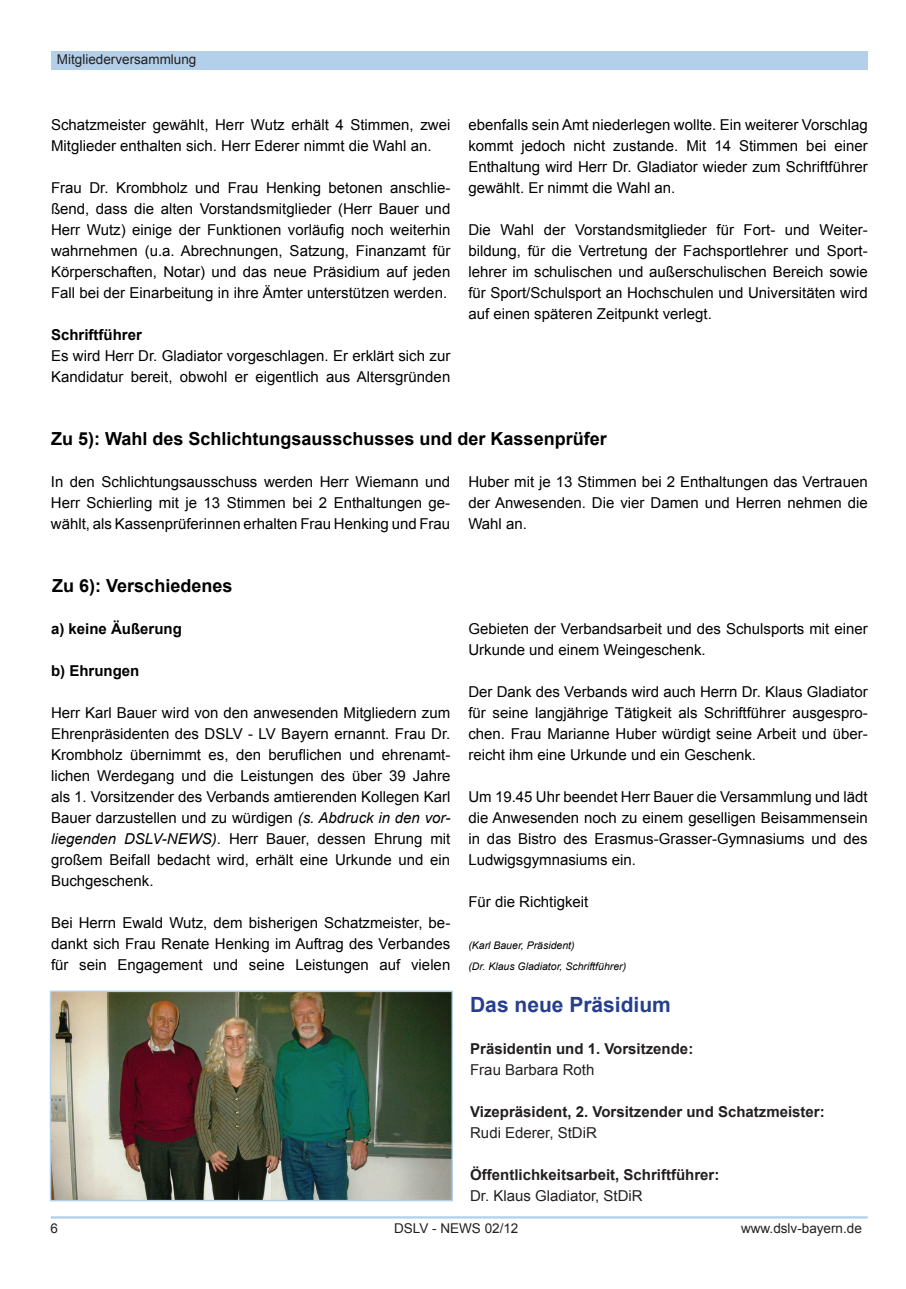
<style>
.page{position:relative;width:906px;height:1289px;background:#fff}
.page>*{position:absolute;margin:0;border:0;box-sizing:border-box;transform-origin:0 0}
.t1{font:700 21px "Arial";color:#253f8e}
.t2{font:700 18px "Arial";color:#000}
.t3{font:15px/21px "Arial";color:#000;text-align:justify}
.t4{font:700 15px "Arial";color:#231f20}
.t5{font:15px "Arial";color:#231f20}
.t6{font:700 15px "Arial";color:#000}
.t7{font:13.5px "Arial";color:#231f20}
.t8{font:italic 10.5px/21px "Arial";color:#000}
.s1{font-style:italic}
</style>
<div class="page">
<div style="left:51px;top:51px;width:816px;height:18px;background:#b3cfe9"></div>
<div style="left:51px;top:1216px;width:816px;height:2px;border:2px solid #b3cfe9"></div>
<img style="left:53px;top:993px;width:397px;height:205px">
<div style="left:50px;top:990px;width:403px;height:211px;border:2px solid #b3cfe5"></div>
<p class="t7" style="left:57px;top:51px;width:141px">Mitgliederversammlung</p>
<p class="t3" style="left:51px;top:114px;width:401px">Schatzmeister gewählt, Herr Wutz erhält 4 Stimmen, zwei<br>Mitglieder enthalten sich. Herr Ederer nimmt die Wahl an.</p>
<p class="t3" style="left:51px;top:177px;width:401px">Frau Dr. Krombholz und Frau Henking betonen anschlie&shy;ßend, dass die alten Vorstandsmitglieder (Herr Bauer und Herr Wutz) einige der Funktionen vorläufig noch weiterhin wahrnehmen (u.a. Abrechnungen, Satzung, Finanzamt für Körperschaften, Notar) und das neue Präsidium auf jeden Fall bei der Einarbeitung in ihre Ämter unterstützen werden.</p>
<p class="t6" style="left:51px;top:324px;width:92px">Schriftführer</p>
<p class="t3" style="left:51px;top:345px;width:401px">Es wird Herr Dr. Gladiator vorgeschlagen. Er erklärt sich zur<br>Kandidatur bereit, obwohl er eigentlich aus Altersgründen</p>
<p class="t3" style="left:468px;top:114px;width:401px">ebenfalls sein Amt niederlegen wollte. Ein weiterer Vorschlag kommt jedoch nicht zustande. Mit 14 Stimmen bei einer Enthaltung wird Herr Dr. Gladiator wieder zum Schriftführer gewählt. Er nimmt die Wahl an.</p>
<p class="t3" style="left:468px;top:219px;width:401px">Die Wahl der Vorstandsmitglieder für Fort- und Weiter&shy;bildung, für die Vertretung der Fachsportlehrer und Sport&shy;lehrer im schulischen und außerschulischen Bereich sowie für Sport/Schulsport an Hochschulen und Universitäten wird auf einen späteren Zeitpunkt verlegt.</p>
<p class="t2" style="left:51px;top:426px;width:557px">Zu 5): Wahl des Schlichtungsausschusses und der Kassenprüfer</p>
<p class="t3" style="left:51px;top:471px;width:401px">In den Schlichtungsausschuss werden Herr Wiemann und Herr Schierling mit je 13 Stimmen bei 2 Enthaltungen ge&shy;wählt, als Kassenprüferinnen erhalten Frau Henking und Frau</p>
<p class="t3" style="left:468px;top:471px;width:401px">Huber mit je 13 Stimmen bei 2 Enthaltungen das Vertrauen der Anwesenden. Die vier Damen und Herren nehmen die Wahl an.</p>
<p class="t2" style="left:52px;top:573px;width:182px">Zu 6): Verschiedenes</p>
<p class="t6" style="left:51px;top:618px;width:132px">a) keine Äußerung</p>
<p class="t6" style="left:51px;top:660px;width:90px">b) Ehrungen</p>
<p class="t3" style="left:51px;top:702px;width:401px">Herr Karl Bauer wird von den anwesenden Mitgliedern zum Ehrenpräsidenten des DSLV - LV Bayern ernannt. Frau Dr.<br>Krombholz übernimmt es, den beruflichen und ehrenamt&shy;lichen Werdegang und die Leistungen des über 39 Jahre als 1. Vorsitzender des Verbands amtierenden Kollegen Karl Bauer darzustellen und zu würdigen <span class="s1">(s. Abdruck in den vor&shy;liegenden DSLV-NEWS)</span>. Herr Bauer, dessen Ehrung mit großem Beifall bedacht wird, erhält eine Urkunde und ein Buchgeschenk.</p>
<p class="t3" style="left:51px;top:912px;width:401px">Bei Herrn Ewald Wutz, dem bisherigen Schatzmeister, be&shy;dankt sich Frau Renate Henking im Auftrag des Verbandes für sein Engagement und seine Leistungen auf vielen</p>
<p class="t3" style="left:468px;top:618px;width:401px">Gebieten der Verbandsarbeit und des Schulsports mit einer<br>Urkunde und einem Weingeschenk.</p>
<p class="t3" style="left:468px;top:681px;width:401px">Der Dank des Verbands wird auch Herrn Dr. Klaus Gladiator für seine langjährige Tätigkeit als Schriftführer ausgespro&shy;chen. Frau Marianne Huber würdigt seine Arbeit und über&shy;reicht ihm eine Urkunde und ein Geschenk.</p>
<p class="t3" style="left:468px;top:786px;width:401px">Um 19.45 Uhr beendet Herr Bauer die Versammlung und lädt die Anwesenden noch zu einem geselligen Beisammensein in das Bistro des Erasmus-Grasser-Gymnasiums und des Ludwigsgymnasiums ein.</p>
<p class="t3" style="left:468px;top:891px;width:122px">Für die Richtigkeit</p>
<p class="t8" style="left:468px;top:935px;width:159px">(Karl Bauer, Präsident)<br>(Dr. Klaus Gladiator, Schriftführer)</p>
<h1 class="t1" style="left:470px;top:990px;width:202px">Das neue Präsidium</h1>
<p class="t4" style="left:470px;top:1038px;width:225px">Präsidentin und 1. Vorsitzende:</p>
<p class="t5" style="left:470px;top:1060px;width:126px">Frau Barbara Roth</p>
<p class="t4" style="left:470px;top:1101px;width:356px">Vizepräsident, 2. Vorsitzender und Schatzmeister:</p>
<p class="t5" style="left:470px;top:1123px;width:128px">Rudi Ederer, StDiR</p>
<p class="t4" style="left:470px;top:1164px;width:251px">Öffentlichkeitsarbeit, Schriftführer:</p>
<p class="t5" style="left:470px;top:1186px;width:174px">Dr. Klaus Gladiator, StDiR</p>
<p class="t7" style="left:51px;top:1219px;width:9px">6</p>
<p class="t7" style="left:394px;top:1219px;width:126px">DSLV - NEWS 02/12</p>
<p class="t7" style="left:741px;top:1219px;width:122px">www.dslv-bayern.de</p>
</div>
